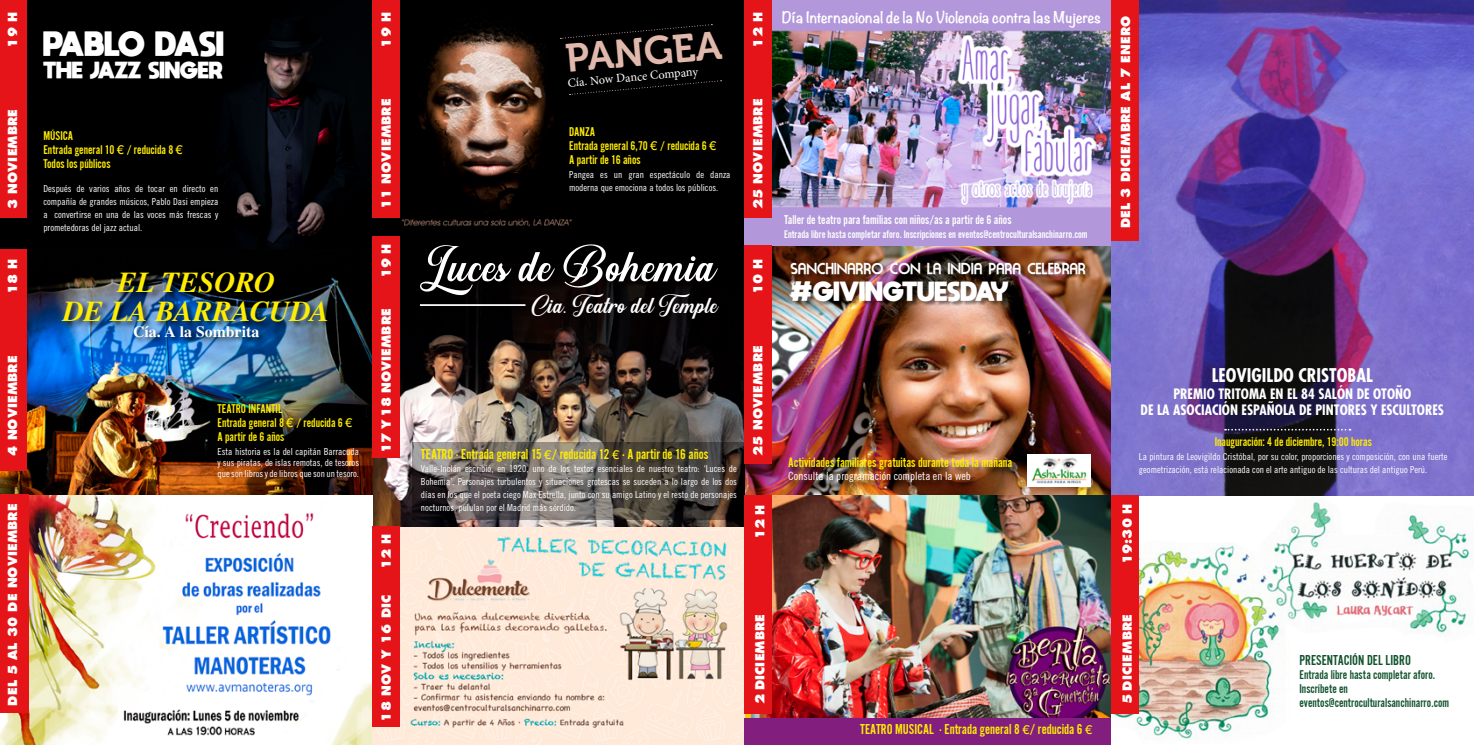
<style>
.page{position:relative;width:1474px;height:745px;background:#fff}
.page>*{position:absolute;margin:0;border:0;box-sizing:border-box;transform-origin:0 0}
.t1{font:50.75px "Sunshine";color:#fff}
.t2{font:39.38px "Museo 700";color:#e1b9ac}
.t3{font:italic 700 28.88px/28.9px "STIX General";color:#ffed00;text-align:center}
.t4{font:26.25px "Sunshine";color:#fff}
.t5{font:800 24.5px "moon get";color:#fff}
.t6{font:800 19.25px "moon get";color:#fff}
.t7{font:700 condensed 18.38px "Futura";color:#fff}
.t8{font:800 16.62px "moon get";color:#fff}
.t9{font:700 15.75px "STIX General";color:#fff}
.t10{font:14.88px "Alternate Got No 2 D";color:#ffed00}
.t11{font:14.88px "Alternate Got No 2 D";color:#11522d}
.t12{font:700 condensed 14px/16.8px "Futura";color:#fff;text-align:center}
.t13{font:14px "Alternate Got No 2 D";color:#ffed00}
.t14{font:700 14px "Noteworthy";color:#fff}
.t15{font:14px "Moderna";color:#fff}
.t16{font:13.12px/14px "Alternate Got No 2 D";color:#ffed00}
.t17{font:13.12px/14px "Alternate Got No 2 D";color:#11522d}
.t18{font:13.12px "Alternate Got No 2 D";color:#fff}
.t19{font:800 12.25px "Futura";letter-spacing:.015em;color:#fff}
.t20{font:12.25px "Minion Pro";color:#fff}
.t21{font:11.38px "Alternate Got No 2 D";color:#fff}
.t22{font:11.38px "Trade Gothic LT Std Cn 18";color:#fff}
.t23{font:9.62px/13.1px "Trade Gothic LT Std Cn 18";color:#fff;text-align:justify}
.s1{font-size:13.12px}
</style>
<div class="page">
<img style="left:744px;top:0;width:367px;height:495px">
<img style="left:373px;top:0;width:372px;height:245px">
<img style="left:373px;top:236px;width:371px;height:508px">
<img style="left:744px;top:495px;width:367px;height:223px">
<img style="left:0;top:217px;width:373px;height:527px">
<svg style="left:0;top:0;width:372px;height:249px;background:#040405"></svg>
<div style="left:0;top:0;width:26px;height:217px;background:#e41419"></div>
<div style="left:0;top:249px;width:26px;height:221px;background:#e41419"></div>
<div style="left:372px;top:0;width:28px;height:217px;background:#e41419"></div>
<div style="left:744px;top:245px;width:28px;height:218px;background:#e41419"></div>
<div style="left:61px;top:270px;width:274px;height:74px;background:#000;opacity:.75"></div>
<div style="left:0;top:494px;width:28px;height:218px;background:#e41419"></div>
<div style="left:560px;top:24px;width:152px;height:15px;background:#000"></div>
<div style="left:569px;top:80px;width:152px;height:15px;background:#000"></div>
<div style="left:372px;top:236px;width:28px;height:221px;background:#e41419"></div>
<div style="left:372px;top:526px;width:28px;height:200px;background:#e41419"></div>
<svg style="left:413px;top:442px;width:331px;height:78px;background:#5a534f"></svg>
<hr style="left:420px;top:304px;width:105px;height:2px;background:#fff">
<div style="left:744px;top:0;width:28px;height:218px;background:#e41419"></div>
<div style="left:744px;top:495px;width:28px;height:218px;background:#e41419"></div>
<div style="left:744px;top:718px;width:367px;height:26px;background:#821f7e"></div>
<img style="left:1111px;top:0;width:362px;height:743px">
<div style="left:1111px;top:0;width:27px;height:240px;background:#e41419"></div>
<div style="left:1111px;top:495px;width:27px;height:218px;background:#e41419"></div>
<svg style="left:1224px;top:428px;width:126px;height:2px"></svg>
<div style="left:792px;top:264px;width:299px;height:43px;background:#000;opacity:.43"></div>
<div style="left:785px;top:457px;width:233px;height:33px;background:#000;opacity:.75"></div>
<img style="left:1027px;top:454px;width:63px;height:32px">
<p class="t19" style="left:5px;top:47px;width:37px;rotate:-90deg">19 H</p>
<p class="t19" style="left:5px;top:209px;width:102px;rotate:-90deg">3 NOVIEMBRE</p>
<p class="t19" style="left:5px;top:294px;width:37px;rotate:-90deg">18 H</p>
<p class="t19" style="left:5px;top:455px;width:102px;rotate:-90deg">4 NOVIEMBRE</p>
<p class="t19" style="left:5px;top:705px;width:203px;rotate:-90deg">DEL 5 AL 30 DE NOVIEMBRE</p>
<h3 class="t5" style="left:43px;top:28px;width:182px">PABLO DASI</h3>
<h3 class="t8" style="left:43px;top:59px;width:181px">THE JAZZ SINGER</h3>
<h3 class="t16" style="left:43px;top:129px;width:141px">MÚSICA<br>Entrada general 10 € / reducida 8 €<br>Todos los públicos</h3>
<p class="t23" style="left:43px;top:182px;width:176px">Después de varios años de tocar en directo en compañía de grandes músicos, Pablo Dasi empieza a convertirse en una de las voces más frescas y prometedoras del jazz actual.</p>
<h3 class="t3" style="left:63px;top:268px;width:268px">EL TESORO<br>DE LA BARRACUDA</h3>
<h3 class="t9" style="left:133px;top:320px;width:128px">Cía. A la Sombrita</h3>
<h3 class="t16" style="left:217px;top:402px;width:137px">TEATRO INFANTIL<br>Entrada general 8 € / reducida 6 €<br>A partir de 6 años</h3>
<p class="t23" style="left:217px;top:445px;width:143px;line-height:11.4px">Esta historia es la del capitán Barracuda y sus piratas, de islas remotas, de tesoros que son libros y de libros que son un tesoro.</p>
<p class="t19" style="left:378px;top:47px;width:37px;rotate:-90deg">19 H</p>
<p class="t19" style="left:378px;top:209px;width:112px;rotate:-90deg">11 NOVIEMBRE</p>
<p class="t19" style="left:378px;top:278px;width:35px;rotate:-90deg">19 H</p>
<p class="t19" style="left:378px;top:452px;width:146px;rotate:-90deg">17 Y 18 NOVIEMBRE</p>
<p class="t19" style="left:378px;top:569px;width:37px;rotate:-90deg">12 H</p>
<p class="t19" style="left:378px;top:721px;width:128px;rotate:-90deg">18 NOV Y 16 DIC</p>
<h2 class="t2" style="left:563px;top:36px;width:158px;rotate:-5deg">PANGEA</h2>
<p class="t20" style="left:567px;top:74px;width:132px;rotate:-5deg">Cía. Now Dance Company</p>
<h3 class="t16" style="left:569px;top:125px;width:149px">DANZA<br>Entrada general 6,70 € / reducida 6 €<br>A partir de 16 años</h3>
<p class="t23" style="left:569px;top:167px;width:163px">Pangea es un gran espectáculo de danza moderna que emociona a todos los públicos.</p>
<h1 class="t1" style="left:420px;top:242px;width:298px">Luces de Bohemia</h1>
<h3 class="t4" style="left:532px;top:292px;width:188px">Cia. Teatro del Temple</h3>
<h3 class="t10" style="left:421px;top:445px;width:289px">TEATRO · Entrada general 15 <span class="s1">€</span>/ reducida 12 <span class="s1">€</span> · A partir de 16 años</h3>
<p class="t23" style="left:421px;top:461px;width:317px">Valle-Inclán escribió, en 1920, uno de los textos esenciales de nuestro teatro: ‘Luces de Bohemia’. Personajes turbulentos y situaciones grotescas se suceden a lo largo de los dos días en los que el poeta ciego Max Estrella, junto con su amigo Latino y el resto de personajes nocturnos, pululan por el Madrid más sórdido.</p>
<p class="t19" style="left:750px;top:47px;width:37px;rotate:-90deg">12 H</p>
<p class="t19" style="left:750px;top:209px;width:112px;rotate:-90deg">25 NOVIEMBRE</p>
<p class="t19" style="left:750px;top:294px;width:37px;rotate:-90deg">10 H</p>
<p class="t19" style="left:750px;top:455px;width:112px;rotate:-90deg">25 NOVIEMBRE</p>
<p class="t19" style="left:752px;top:538px;width:36px;rotate:-90deg">12 H</p>
<h3 class="t14" style="left:782px;top:5px;width:320px">Día Internacional de la No Violencia contra las Mujeres</h3>
<h3 class="t18" style="left:784px;top:213px;width:229px">Taller de teatro para familias con niños/as a partir de 6 años</h3>
<p class="t21" style="left:784px;top:228px;width:305px">Entrada libre hasta completar aforo. Inscripciones en eventos@centroculturalsanchinarro.com</p>
<h3 class="t15" style="left:789px;top:259px;width:297px">SANCHINARRO CON LA INDIA PARA CELEBRAR</h3>
<h3 class="t6" style="left:789px;top:279px;width:221px">#GIVINGTUESDAY</h3>
<h3 class="t13" style="left:788px;top:455px;width:226px">Actividades familiares gratuitas durante toda la mañana</h3>
<p class="t22" style="left:788px;top:469px;width:184px">Consulta la programación completa en la web</p>
<p class="t19" style="left:1117px;top:228px;width:214px;rotate:-90deg">DEL 3 DICIEMBRE AL 7 ENERO</p>
<h3 class="t7" style="left:1211px;top:363px;width:163px">LEOVIGILDO CRISTOBAL</h3>
<h3 class="t12" style="left:1140px;top:384px;width:305px">PREMIO TRITOMA EN EL 84 SALÓN DE OTOÑO<br>DE LA ASOCIACIÓN ESPAÑOLA DE PINTORES Y ESCULTORES</h3>
<h3 class="t16" style="left:1214px;top:435px;width:159px">Inauguración: 4 de diciembre, 19:00 horas</h3>
<p class="t23" style="left:1138px;top:449px;width:310px">La pintura de Leovigildo Cristóbal, por su color, proporciones y composición, con una fuerte geometrización, está relacionada con el arte antiguo de las culturas del antiguo Perú.</p>
<p class="t19" style="left:1119px;top:563px;width:61px;rotate:-90deg">19:30 H</p>
<p class="t19" style="left:752px;top:704px;width:92px;rotate:-90deg">2 DICIEMBRE</p>
<h3 class="t10" style="left:860px;top:720px;width:234px">TEATRO MUSICAL · Entrada general 8 <span class="s1">€</span>/ reducida 6 <span class="s1">€</span></h3>
<p class="t19" style="left:1119px;top:704px;width:92px;rotate:-90deg">5 DICIEMBRE</p>
<h3 class="t11" style="left:1299px;top:652px;width:113px">PRESENTACIÓN DEL LIBRO</h3>
<h3 class="t17" style="left:1299px;top:668px;width:151px">Entrada libre hasta completar aforo.<br>Inscríbete en eventos@centroculturalsanchinarro.com</h3>
</div>
